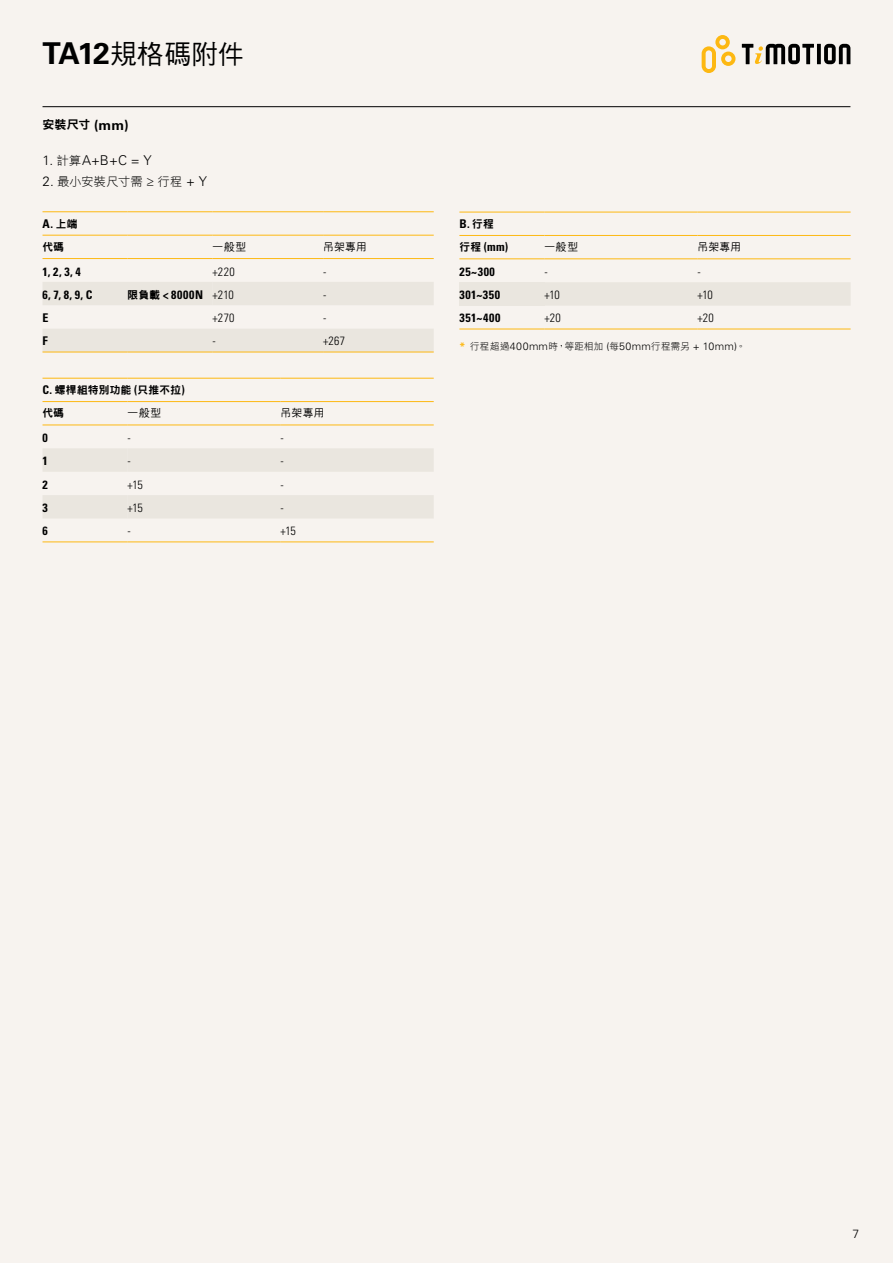
<style>
.page{position:relative;width:893px;height:1263px;background:#f7f3ef}
.page>*{position:absolute;margin:0;border:0;box-sizing:border-box;transform-origin:0 0}
.t1{font:26.7px "DF Hei W5 WIN BF";color:#000}
.t2{font:300 13.5px "Univers LT Std";color:#000}
.t3{font:700 condensed 12px/23.4px "Univers LT Std";letter-spacing:.055em;color:#000}
.t4{font:300 condensed 12px "Univers LT Std";letter-spacing:.03em;color:#000}
.t5{font:12px "DF Hei W3 WIN BF";letter-spacing:.035em;color:#000}
.t6{font:12px "DFN Hei W9 WIN BF";color:#000}
.t7{font:300 12px "Univers LT Std";color:#000}
.t8{font:10.65px "DF Hei W5 WIN BF";letter-spacing:.04em;color:#000}
.t9{font:10.65px/23.4px "DFN Hei W9 WIN BF";letter-spacing:.025em;color:#000}
.t10{font:9.45px "DF Hei W3 WIN BF";letter-spacing:.03em;color:#000}
.s1{font-family:"Univers LT Std";font-weight:700;font-size:30px}
.s2{font-family:"Univers LT Std";font-weight:700;font-size:13.5px}
.s3{font-family:"DF Hei W3 WIN BF";font-weight:400;font-size:12px}
.s4{font-family:"Univers LT Std";font-weight:300;font-size:13.5px}
.s5{font-family:"DFN Hei W9 WIN BF";font-weight:400;font-stretch:normal;font-size:10.65px}
.s6{font-weight:300}
.s7{font-family:"Univers LT Std";font-weight:700;font-stretch:condensed;font-size:12px}
.s8{font-family:"Univers LT Std";font-weight:700;font-size:10.65px;color:#fdb812}
.s9{font-family:"Univers LT Std";font-weight:300;font-size:10.65px}
</style>
<div class="page">
<svg style="left:702px;top:35px;width:33px;height:38px"></svg>
<svg style="left:817px;top:44px;width:4px;height:20px"></svg>
<svg style="left:824px;top:44px;width:26px;height:20px"></svg>
<svg style="left:742px;top:44px;width:72px;height:20px"></svg>
<hr style="left:43px;top:106px;width:807px;height:1px;background:#000">
<svg style="left:43px;top:282px;width:391px;height:70px"></svg>
<hr style="left:43px;top:211px;width:85px;height:1px;background:#fdb812">
<hr style="left:128px;top:211px;width:85px;height:1px;background:#fdb812">
<hr style="left:213px;top:211px;width:110px;height:1px;background:#fdb812">
<hr style="left:323px;top:211px;width:111px;height:1px;background:#fdb812">
<hr style="left:43px;top:352px;width:85px;height:1px;background:#fdb812">
<hr style="left:128px;top:352px;width:85px;height:1px;background:#fdb812">
<hr style="left:213px;top:352px;width:110px;height:1px;background:#fdb812">
<hr style="left:323px;top:352px;width:111px;height:1px;background:#fdb812">
<hr style="left:43px;top:235px;width:85px;height:1px;background:#fdb812">
<hr style="left:128px;top:235px;width:85px;height:1px;background:#fdb812">
<hr style="left:213px;top:235px;width:110px;height:1px;background:#fdb812">
<hr style="left:323px;top:235px;width:111px;height:1px;background:#fdb812">
<hr style="left:43px;top:258px;width:85px;height:1px;background:#fdb812">
<hr style="left:128px;top:258px;width:85px;height:1px;background:#fdb812">
<hr style="left:213px;top:258px;width:110px;height:1px;background:#fdb812">
<hr style="left:323px;top:258px;width:111px;height:1px;background:#fdb812">
<svg style="left:43px;top:448px;width:391px;height:70px"></svg>
<hr style="left:43px;top:378px;width:85px;height:1px;background:#fdb812">
<hr style="left:128px;top:378px;width:153px;height:1px;background:#fdb812">
<hr style="left:281px;top:378px;width:153px;height:1px;background:#fdb812">
<hr style="left:43px;top:401px;width:85px;height:1px;background:#fdb812">
<hr style="left:128px;top:401px;width:153px;height:1px;background:#fdb812">
<hr style="left:281px;top:401px;width:153px;height:1px;background:#fdb812">
<hr style="left:43px;top:425px;width:85px;height:1px;background:#fdb812">
<hr style="left:128px;top:425px;width:153px;height:1px;background:#fdb812">
<hr style="left:281px;top:425px;width:153px;height:1px;background:#fdb812">
<hr style="left:43px;top:542px;width:85px;height:1px;background:#fdb812">
<hr style="left:128px;top:542px;width:153px;height:1px;background:#fdb812">
<hr style="left:281px;top:542px;width:153px;height:1px;background:#fdb812">
<div style="left:459px;top:282px;width:85px;height:24px;background:#eae6df"></div>
<div style="left:544px;top:282px;width:307px;height:24px;background:#eae6df"></div>
<hr style="left:459px;top:212px;width:85px;height:1px;background:#fdb812">
<hr style="left:544px;top:212px;width:153px;height:1px;background:#fdb812">
<hr style="left:697px;top:212px;width:154px;height:1px;background:#fdb812">
<hr style="left:459px;top:235px;width:85px;height:1px;background:#fdb812">
<hr style="left:459px;top:259px;width:85px;height:1px;background:#fdb812">
<hr style="left:544px;top:235px;width:153px;height:1px;background:#fdb812">
<hr style="left:697px;top:235px;width:154px;height:1px;background:#fdb812">
<hr style="left:459px;top:329px;width:85px;height:1px;background:#fdb812">
<hr style="left:544px;top:329px;width:153px;height:1px;background:#fdb812">
<hr style="left:697px;top:329px;width:154px;height:1px;background:#fdb812">
<hr style="left:544px;top:259px;width:153px;height:1px;background:#fdb812">
<hr style="left:697px;top:259px;width:154px;height:1px;background:#fdb812">
<h1 class="t1" style="left:43px;top:40px;width:203px"><span class="s1">TA12</span>規格碼附件</h1>
<p class="t6" style="left:43px;top:119px;width:87px">安裝尺寸 <span class="s2">(mm)</span></p>
<p class="t2" style="left:43px;top:152px;width:111px">1. <span class="s3">計算</span>A+B+C = Y</p>
<p class="t5" style="left:43px;top:175px;width:166px"><span class="s4">2.</span> 最小安裝尺寸需 <span class="s4">≥</span> 行程 <span class="s4">+ Y</span></p>
<p class="t3" style="left:43px;top:212px;width:36px">A. <span class="s5">上端</span></p>
<p class="t9" style="left:43px;top:235px;width:23px">代碼</p>
<p class="t8" style="left:213px;top:242px;width:35px">一般型</p>
<p class="t8" style="left:323px;top:242px;width:45px">吊架專用</p>
<p class="t3" style="left:43px;top:260px;width:40px">1, 2, 3, 4</p>
<p class="t4" style="left:213px;top:264px;width:24px">+220</p>
<p class="t4" style="left:323px;top:264px;width:5px">-</p>
<p class="t3" style="left:43px;top:283px;width:52px">6, 7, 8, 9, C</p>
<p class="t3" style="left:128px;top:283px;width:108px"><span class="s5">限負載</span> &lt; 8000N <span class="s6">+210</span></p>
<p class="t4" style="left:323px;top:287px;width:5px">-</p>
<p class="t3" style="left:43px;top:306px;width:7px">E</p>
<p class="t4" style="left:213px;top:311px;width:23px">+270</p>
<p class="t4" style="left:323px;top:311px;width:5px">-</p>
<p class="t3" style="left:43px;top:329px;width:7px">F</p>
<p class="t4" style="left:213px;top:334px;width:5px">-</p>
<p class="t4" style="left:323px;top:334px;width:24px">+267</p>
<p class="t9" style="left:43px;top:378px;width:144px"><span class="s7">C.</span> 螺桿組特別功能 <span class="s7">(</span>只推不拉<span class="s7">)</span>代碼</p>
<p class="t8" style="left:128px;top:408px;width:35px">一般型</p>
<p class="t8" style="left:281px;top:408px;width:45px">吊架專用</p>
<p class="t3" style="left:43px;top:426px;width:7px">0</p>
<p class="t4" style="left:128px;top:431px;width:5px">-</p>
<p class="t4" style="left:281px;top:431px;width:5px">-</p>
<p class="t3" style="left:43px;top:449px;width:7px">1</p>
<p class="t4" style="left:128px;top:454px;width:5px">-</p>
<p class="t4" style="left:281px;top:454px;width:5px">-</p>
<p class="t3" style="left:43px;top:473px;width:7px">2</p>
<p class="t4" style="left:128px;top:477px;width:17px">+15</p>
<p class="t4" style="left:281px;top:477px;width:5px">-</p>
<p class="t3" style="left:43px;top:496px;width:7px">3</p>
<p class="t4" style="left:128px;top:501px;width:17px">+15</p>
<p class="t4" style="left:281px;top:501px;width:5px">-</p>
<p class="t3" style="left:43px;top:519px;width:7px">6</p>
<p class="t4" style="left:128px;top:524px;width:5px">-</p>
<p class="t4" style="left:281px;top:524px;width:17px">+15</p>
<p class="t3" style="left:459px;top:212px;width:50px">B. <span class="s5">行程<br>行程</span> (mm)</p>
<p class="t8" style="left:544px;top:242px;width:35px">一般型</p>
<p class="t8" style="left:697px;top:242px;width:45px">吊架專用</p>
<p class="t3" style="left:459px;top:260px;width:37px">25~300</p>
<p class="t4" style="left:544px;top:264px;width:5px">-</p>
<p class="t4" style="left:697px;top:264px;width:5px">-</p>
<p class="t3" style="left:459px;top:283px;width:42px">301~350</p>
<p class="t4" style="left:544px;top:288px;width:17px">+10</p>
<p class="t4" style="left:697px;top:288px;width:17px">+10</p>
<p class="t3" style="left:459px;top:306px;width:42px">351~400</p>
<p class="t4" style="left:544px;top:311px;width:18px">+20</p>
<p class="t4" style="left:697px;top:311px;width:18px">+20</p>
<p class="t10" style="left:459px;top:341px;width:288px"><span class="s8">*</span> 行程超過<span class="s9">400mm</span>時，等距相加 <span class="s9">(</span>每<span class="s9">50mm</span>行程需另 <span class="s9">+ 10mm)</span>。</p>
<p class="t7" style="left:852px;top:1226px;width:8px">7</p>
</div>
